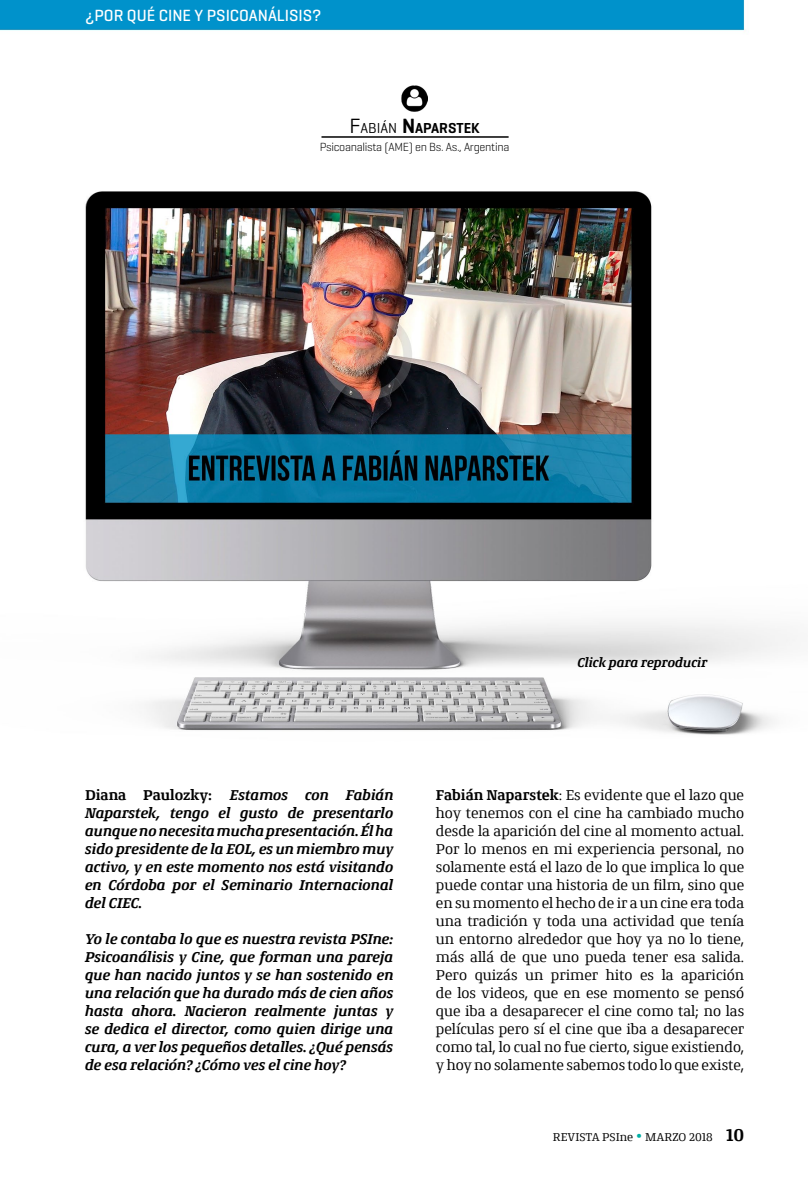
<style>
.page{position:relative;width:808px;height:1191px;background:#fff}
.page>*{position:absolute;margin:0;border:0;box-sizing:border-box;transform-origin:0 0}
.t1{font:500 16.5px "Geogrotesque";color:#fff}
.t2{font:15px/18px "Conto Slab Regular";color:#000;text-align:justify}
.t3{font:italic 15px/18px "Conto Slab Bold";color:#000;text-align:justify}
.t4{font:600 14.7px "Geogrotesque";color:#000}
.t5{font:italic 13.5px "Conto Slab Bold";color:#000}
.t6{font:300 12px "Geogrotesque";letter-spacing:-.025em;color:#000}
.t7{font:12px "Conto Slab Regular";color:#000}
.s1{font-weight:400;font-size:21px}
.s2{font-weight:400}
.s3{font-size:21px}
.s4{font-style:normal}
.s5{font-family:"Conto Slab Bold"}
.s6{font-size:18px;color:#00afa5}
.s7{font-family:"Conto Slab Bold";font-size:18px}
</style>
<div class="page">
<img style="left:0;top:0;width:795px;height:735px">
<hr style="left:321px;top:136px;width:188px;height:2px;background:#000">
<img style="left:401px;top:85px;width:27px;height:27px">
<p class="t1" style="left:85px;top:5px;width:238px">¿POR QUÉ CINE Y PSICOANÁLISIS?</p>
<p class="t4" style="left:349px;top:119px;width:132px"><span class="s1">F</span><span class="s2">abián</span> <span class="s3">N</span>APARSTEK</p>
<p class="t6" style="left:320px;top:140px;width:191px">Psicoanalista (AME) en Bs. As., Argentina</p>
<p class="t5" style="left:577px;top:654px;width:131px">Click para reproducir</p>
<p class="t3" style="left:85px;top:785px;width:310px"><span class="s4">Diana Paulozky:</span> Estamos con Fabián Naparstek, tengo el gusto de presentarlo aunque no necesita mucha presentación. Él ha sido presidente de la EOL, es un miembro muy activo, y en este momento nos está visitando en Córdoba por el Seminario Internacional del CIEC.</p>
<p class="t3" style="left:85px;top:929px;width:310px">Yo le contaba lo que es nuestra revista PSIne:<br>Psicoanálisis y Cine, que forman una pareja que han nacido juntos y se han sostenido en una relación que ha durado más de cien años hasta ahora. Nacieron realmente juntas y se dedica el director, como quien dirige una cura, a ver los pequeños detalles. ¿Qué pensás de esa relación? ¿Cómo ves el cine hoy?</p>
<p class="t2" style="left:436px;top:785px;width:310px"><span class="s5">Fabián Naparstek</span>: Es evidente que el lazo que hoy tenemos con el cine ha cambiado mucho desde la aparición del cine al momento actual.<br>Por lo menos en mi experiencia personal, no solamente está el lazo de lo que implica lo que puede contar una historia de un film, sino que en su momento el hecho de ir a un cine era toda una tradición y toda una actividad que tenía un entorno alrededor que hoy ya no lo tiene, más allá de que uno pueda tener esa salida.<br>Pero quizás un primer hito es la aparición de los videos, que en ese momento se pensó que iba a desaparecer el cine como tal; no las películas pero sí el cine que iba a desaparecer como tal, lo cual no fue cierto, sigue existiendo, y hoy no solamente sabemos todo lo que existe,</p>
<p class="t7" style="left:553px;top:1129px;width:193px">REVISTA PSIne <span class="s6">•</span> MARZO 2018 <span class="s7">10</span></p>
</div>
